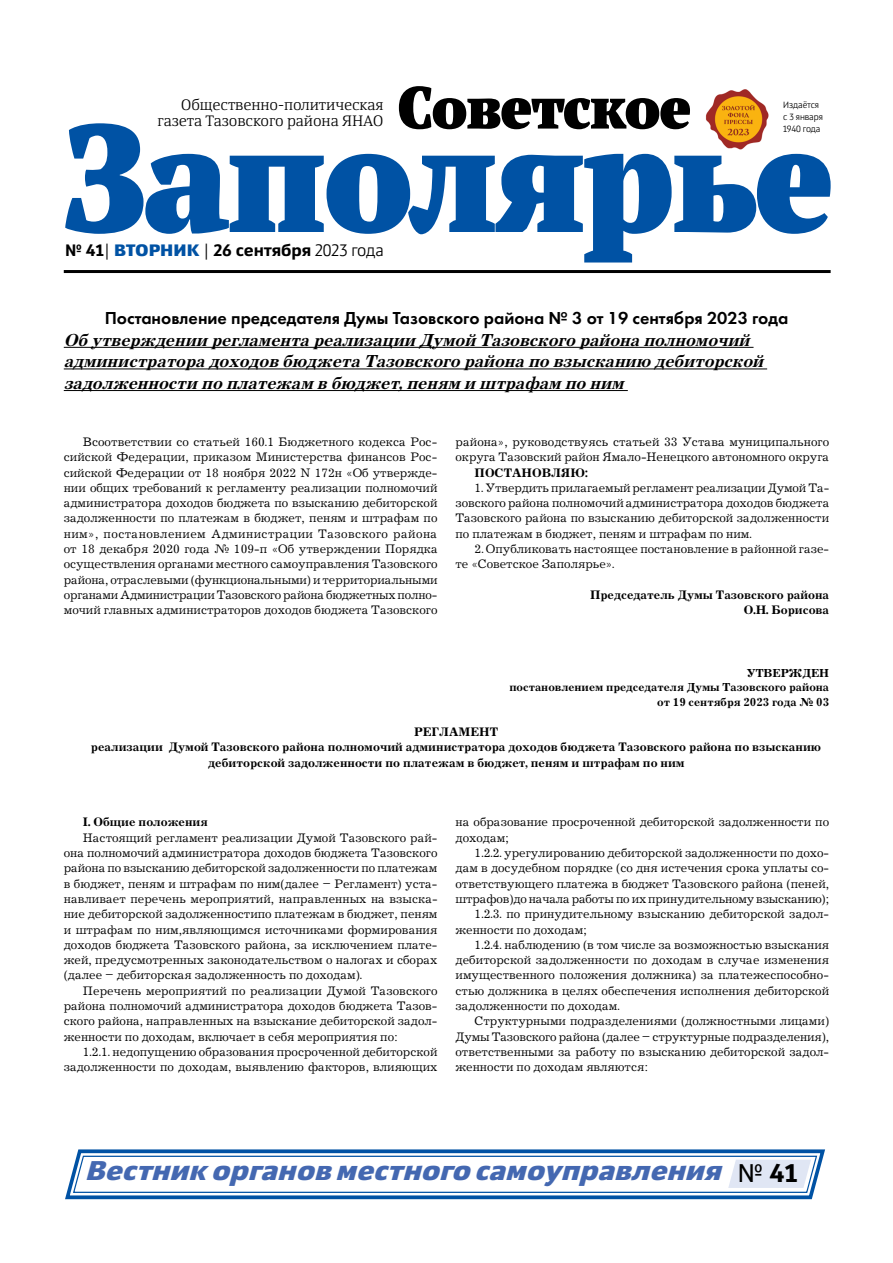
<style>
.page{position:relative;width:893px;height:1263px;background:#fff}
.page>*{position:absolute;margin:0;border:0;box-sizing:border-box;transform-origin:0 0}
.t1{font:italic 900 27px "Yefimov Sans";color:#4468b1}
.t2{font:italic 700 18px/21.6px "Journal C";color:#000}
.t3{font:18px "Futura Demi C";color:#000}
.t4{font:700 16.5px "Yefimov Sans";letter-spacing:-.005em;color:#000}
.t5{font:300 15px/15.8px "Yefimov Serif";letter-spacing:-.005em;color:#000;text-align:right}
.t6{font:12.75px/15.3px "Journal C";color:#000;text-align:justify}
.t7{font:700 12.75px/15.3px "Journal C";color:#000;text-align:right}
.t8{font:700 12px/14.4px "Journal C";color:#000;text-align:right}
.t9{font:300 9px/12px "Yefimov Sans";letter-spacing:-.005em;color:#000}
.s1{font-weight:300}
.s2{font-weight:900;color:#0052a4}
.s3{font-weight:400;font-style:normal;font-size:25.5px;color:#000}
.s4{font-weight:700;font-style:normal;font-size:25.5px;color:#000}
</style>
<div class="page">
<svg style="left:65px;top:1149px;width:760px;height:51px"></svg>
<svg style="left:65px;top:123px;width:766px;height:139px"></svg>
<svg style="left:399px;top:86px;width:291px;height:43px"></svg>
<hr style="left:64px;top:270px;width:767px;height:3px;background:#000">
<img style="left:705px;top:89px;width:67px;height:60px">
<hr style="left:64px;top:347px;width:689px;height:1px;background:#000">
<hr style="left:64px;top:368px;width:703px;height:1px;background:#000">
<hr style="left:64px;top:390px;width:564px;height:1px;background:#000">
<p class="t5" style="left:158px;top:97px;width:227px">Общественно-политическая газета Тазовского района ЯНАО</p>
<p class="t9" style="left:783px;top:99px;width:41px">Издаётся с 3 января<br>1940 года</p>
<p class="t4" style="left:65px;top:240px;width:320px">№ 41<span class="s1">|</span> <span class="s2">вторник</span> <span class="s1">|</span> 26 сентября <span class="s1">2023 года</span></p>
<h2 class="t3" style="left:105px;top:307px;width:685px">Постановление председателя Думы Тазовского района № 3 от 19 сентября 2023 года</h2>
<h2 class="t2" style="left:64px;top:329px;width:706px">Обутверждении регламентареализации Думой Тазовскогорайонаполномочий администраторадоходовбюджетаТазовскогорайонаповзысканию дебиторской задолженности поплатежам вбюджет,пеням и штрафам поним</h2>
<p class="t6" style="left:64px;top:435px;width:375px;text-indent:19px">Всоответствии со статьей 160.1 Бюджетного кодекса Рос&shy;сийской Федерации, приказом Министерства финансов Рос&shy;сийской Федерации от 18 ноября 2022 N 172н «Об утвержде&shy;нии общих требований к регламенту реализации полномочий администратора доходов бюджета по взысканию дебиторской задолженности по платежам в бюджет, пеням и штрафам по ним», постановлением Администрации Тазовского района от 18 декабря 2020 года № 109-п «Об утверждении Порядка осуществления органами местного самоуправления Тазовского района, отраслевыми (функциональными) и территориальными органами Администрации Тазовского района бюджетных полно&shy;мочий главных администраторов доходов бюджета Тазовского</p>
<p class="t6" style="left:455px;top:435px;width:375px">района», руководствуясь статьей 33 Устава муниципального округа Тазовский район Ямало-Ненецкого автономного округа</p>
<p class="t7" style="left:475px;top:465px;width:115px">ПОСТАНОВЛЯЮ:</p>
<p class="t6" style="left:455px;top:480px;width:375px;text-indent:19px">1. Утвердить прилагаемый регламент реализации Думой Та&shy;зовского района полномочий администратора доходов бюджета Тазовского района по взысканию дебиторской задолженности по платежам в бюджет, пеням и штрафам по ним.</p>
<p class="t6" style="left:455px;top:542px;width:375px;text-indent:19px">2. Опубликовать настоящее постановление в районной газе&shy;те «Советское Заполярье».</p>
<p class="t7" style="left:590px;top:587px;width:241px">Председатель Думы Тазовского района<br>О.Н. Борисова</p>
<p class="t8" style="left:509px;top:666px;width:321px">УТВЕРЖДЕН<br>постановлением председателя Думы Тазовского района от 19 сентября 2023 года № 03</p>
<p class="t7" style="left:414px;top:725px;width:85px">РЕГЛАМЕНТ</p>
<p class="t7" style="left:91px;top:740px;width:732px">реализации Думой Тазовского района полномочий администратора доходов бюджета Тазовского района по взысканию</p>
<p class="t7" style="left:208px;top:755px;width:478px">дебиторской задолженности по платежам в бюджет, пеням и штрафам по ним</p>
<p class="t7" style="left:83px;top:815px;width:126px">I. Общие положения</p>
<p class="t6" style="left:64px;top:830px;width:375px;text-indent:19px">Настоящий регламент реализации Думой Тазовского рай&shy;она полномочий администратора доходов бюджета Тазовского района по взысканию дебиторской задолженности по платежам в бюджет, пеням и штрафам по ним(далее – Регламент) уста&shy;навливает перечень мероприятий, направленных на взыска&shy;ние дебиторской задолженностипо платежам в бюджет, пеням и штрафам по ним,являющимся источниками формирования доходов бюджета Тазовского района, за исключением плате&shy;жей, предусмотренных законодательством о налогах и сборах (далее – дебиторская задолженность по доходам).</p>
<p class="t6" style="left:64px;top:983px;width:375px;text-indent:19px">Перечень мероприятий по реализации Думой Тазовского района полномочий администратора доходов бюджета Тазов&shy;ского района, направленных на взыскание дебиторской задол&shy;женности по доходам, включает в себя мероприятия по:</p>
<p class="t6" style="left:64px;top:1044px;width:375px;text-align:right">1.2.1. недопущению образования просроченной дебиторской задолженности по доходам, выявлению факторов, влияющих</p>
<p class="t6" style="left:455px;top:815px;width:375px">на образование просроченной дебиторской задолженности по доходам;</p>
<p class="t6" style="left:475px;top:846px;width:356px">1.2.2. урегулированию дебиторской задолженности по дохо-</p>
<p class="t6" style="left:455px;top:861px;width:375px">дам в досудебном порядке (со дня истечения срока уплаты со-</p>
<p class="t6" style="left:455px;top:876px;width:375px">ответствующего платежа в бюджет Тазовского района (пеней,</p>
<p class="t6" style="left:455px;top:891px;width:375px">штрафов)до начала работы по их принудительному взысканию);</p>
<p class="t6" style="left:475px;top:907px;width:356px">1.2.3. по принудительному взысканию дебиторской задол-</p>
<p class="t6" style="left:455px;top:922px;width:133px">женности по доходам;</p>
<p class="t6" style="left:475px;top:937px;width:356px">1.2.4. наблюдению (в том числе за возможностью взыскания</p>
<p class="t6" style="left:455px;top:953px;width:375px">дебиторской задолженности по доходам в случае изменения</p>
<p class="t6" style="left:455px;top:968px;width:375px">имущественного положения должника) за платежеспособно-</p>
<p class="t6" style="left:455px;top:983px;width:375px">стью должника в целях обеспечения исполнения дебиторской</p>
<p class="t6" style="left:455px;top:999px;width:166px">задолженности по доходам.</p>
<p class="t6" style="left:475px;top:1014px;width:356px">Структурными подразделениями (должностными лицами)</p>
<p class="t6" style="left:455px;top:1029px;width:375px">Думы Тазовского района (далее – структурные подразделения),</p>
<p class="t6" style="left:455px;top:1044px;width:375px">ответственными за работу по взысканию дебиторской задол-</p>
<p class="t6" style="left:455px;top:1060px;width:194px">женности по доходам являются:</p>
<h1 class="t1" style="left:85px;top:1153px;width:714px">Вестник органовместного самоуправления <span class="s3">№</span> <span class="s4">4 1</span></h1>
</div>
